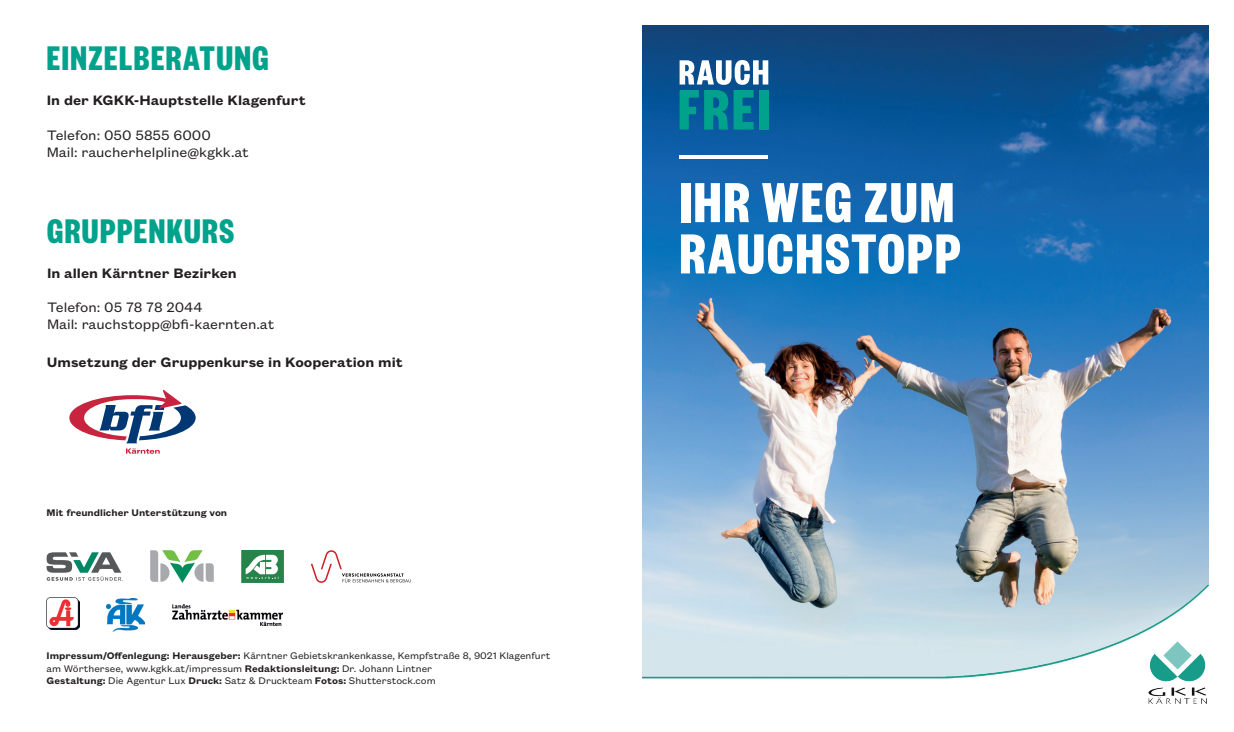
<style>
.page{position:relative;width:1234px;height:732px;background:#fff}
.page>*{position:absolute;margin:0;border:0;box-sizing:border-box;transform-origin:0 0}
.t1{font:700 61.95px/51.3px "Founders Grotesk X Cond";letter-spacing:.04em;color:#fff}
.t2{font:700 37.5px "Founders Grotesk X Cond";letter-spacing:.04em;color:#00a28b}
.t3{font:15px/17.2px "Founders Grotesk Text";color:#231f20}
.t4{font:600 15px "Founders Grotesk Text";color:#231f20}
.t5{font:10.5px/12.6px "Founders Grotesk Text";color:#231f20}
.t6{font:600 10.5px "Founders Grotesk Text";color:#231f20}
.s1{font-weight:600}
</style>
<div class="page">
<img style="left:642px;top:26px;width:566px;height:559px">
<svg style="left:679px;top:60px;width:89px;height:69px"></svg>
<div style="left:759px;top:90px;width:9px;height:39px;background:#00a28b"></div>
<svg style="left:150px;top:550px;width:64px;height:32px"></svg>
<div style="left:242px;top:550px;width:41px;height:32px;background:#26844a"></div>
<div style="left:241px;top:550px;width:42px;height:32px;border:1px solid #26844a"></div>
<svg style="left:245px;top:554px;width:33px;height:25px"></svg>
<svg style="left:47px;top:552px;width:75px;height:28px"></svg>
<svg style="left:311px;top:550px;width:100px;height:32px"></svg>
<img style="left:47px;top:597px;width:32px;height:32px">
<img style="left:173px;top:604px;width:109px;height:21px">
<hr style="left:679px;top:156px;width:89px;height:3px;background:#fff">
<img style="left:107px;top:598px;width:38px;height:33px">
<img style="left:642px;top:585px;width:566px;height:94px">
<img style="left:1145px;top:641px;width:63px;height:62px">
<svg style="left:69px;top:389px;width:127px;height:64px"></svg>
<h2 class="t2" style="left:47px;top:35px;width:223px">EINZELBERATUNG</h2>
<h3 class="t4" style="left:47px;top:90px;width:261px">In der KGKK-Hauptstelle Klagenfurt</h3>
<h3 class="t3" style="left:47px;top:125px;width:203px">Telefon: 050 5855 6000<br>Mail: raucherhelpline@kgkk.at</h3>
<h2 class="t2" style="left:47px;top:207px;width:189px">GRUPPENKURS</h2>
<h3 class="t4" style="left:47px;top:262px;width:191px">In allen Kärntner Bezirken</h3>
<h3 class="t3" style="left:47px;top:297px;width:229px">Telefon: 05 78 78 2044<br>Mail: rauchstopp@bfi-kaernten.at</h3>
<h3 class="t4" style="left:47px;top:352px;width:357px">Umsetzung der Gruppenkurse in Kooperation mit</h3>
<p class="t6" style="left:47px;top:505px;width:182px">Mit freundlicher Unterstützung von</p>
<p class="t5" style="left:47px;top:648px;width:505px"><span class="s1">Impressum/Offenlegung: Herausgeber:</span> Kärntner Gebietskrankenkasse, Kempfstraße 8, 9021 Klagenfurt am Wörthersee, www.kgkk.at/impressum <span class="s1">Redaktionsleitung:</span> Dr. Johann Lintner<br><span class="s1">Gestaltung:</span> Die Agentur Lux <span class="s1">Druck:</span> Satz &amp; Druckteam <span class="s1">Fotos:</span> Shutterstock.com</p>
<h1 class="t1" style="left:679px;top:173px;width:282px">IHR WEG ZUM<br>RAUCHSTOPP</h1>
</div>
